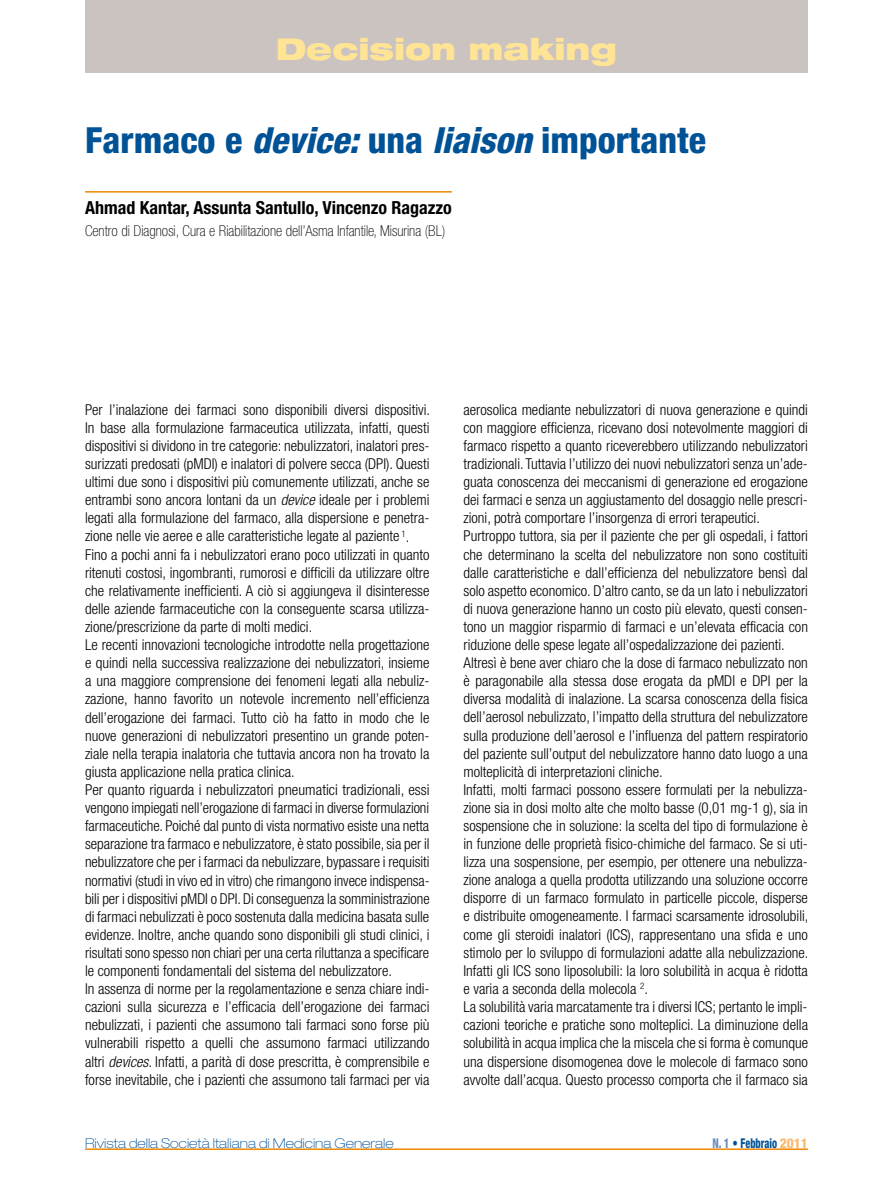
<style>
.page{position:relative;width:893px;height:1191px;background:#fff}
.page>*{position:absolute;margin:0;border:0;box-sizing:border-box;transform-origin:0 0}
.t1{font:800 condensed 36px "Helvetica Neue LT Std";color:#005296}
.t2{font:900 expanded 30px "Helvetica Neue LT Std";color:#ffe495}
.t3{font:700 condensed 18px "Helvetica Neue LT Std";color:#000}
.t4{font:300 condensed 15px/18.1px "Helvetica Neue LT Std";color:#000}
.t5{font:100 condensed 15px "Helvetica Neue LT Std";color:#000}
.t6{font:100 expanded 13.5px "Helvetica Neue LT Std";color:#005296}
.t7{font:800 condensed 13.5px "Helvetica Neue LT Std";color:#005296;scale:.8 1}
.s1{font-style:italic}
.s2{color:#678dbf}
.s3{color:#f9ba72}
</style>
<div class="page">
<hr style="left:85px;top:1148px;width:723px;height:2px;background:#f18700">
<div style="left:85px;top:0;width:723px;height:72px;background:#cac3c0"></div>
<hr style="left:85px;top:191px;width:367px;height:2px;background:#f18700">
<h2 class="t2" style="left:276px;top:29px;width:343px">Decision making</h2>
<h1 class="t1" style="left:85px;top:118px;width:622px">Farmaco e <span class="s1">device:</span> una <span class="s1">liaison</span> importante</h1>
<p class="t3" style="left:85px;top:196px;width:368px">Ahmad Kantar, Assunta Santullo, Vincenzo Ragazzo</p>
<p class="t5" style="left:85px;top:222px;width:362px">Centro di Diagnosi, Cura e Riabilitazione dell’Asma Infantile, Misurina (BL)</p>
<p class="t4" style="left:85px;top:400px;width:346px">Per l’inalazione dei farmaci sono disponibili diversi dispositivi.<br>In base alla formulazione farmaceutica utilizzata, infatti, questi dispositivi si dividono in tre categorie: nebulizzatori, inalatori pres&shy;surizzati predosati (pMDI) e inalatori di polvere secca (DPI). Questi ultimi due sono i dispositivi più comunemente utilizzati, anche se entrambi sono ancora lontani da un <span class="s1">device</span> ideale per i problemi legati alla formulazione del farmaco, alla dispersione e penetra&shy;zione nelle vie aeree e alle caratteristiche legate al paziente <sup>1</sup>.<br>Fino a pochi anni fa i nebulizzatori erano poco utilizzati in quanto ritenuti costosi, ingombranti, rumorosi e difficili da utilizzare oltre che relativamente inefficienti. A ciò si aggiungeva il disinteresse delle aziende farmaceutiche con la conseguente scarsa utilizza&shy;zione/prescrizione da parte di molti medici.<br>Le recenti innovazioni tecnologiche introdotte nella progettazione e quindi nella successiva realizzazione dei nebulizzatori, insieme a una maggiore comprensione dei fenomeni legati alla nebuliz&shy;zazione, hanno favorito un notevole incremento nell’efficienza dell’erogazione dei farmaci. Tutto ciò ha fatto in modo che le nuove generazioni di nebulizzatori presentino un grande poten&shy;ziale nella terapia inalatoria che tuttavia ancora non ha trovato la giusta applicazione nella pratica clinica.<br>Per quanto riguarda i nebulizzatori pneumatici tradizionali, essi vengono impiegati nell’erogazione di farmaci in diverse formulazioni farmaceutiche. Poiché dal punto di vista normativo esiste una netta separazione tra farmaco e nebulizzatore, è stato possibile, sia per il nebulizzatore che per i farmaci da nebulizzare, bypassare i requisiti normativi (studi in vivo ed in vitro) che rimangono invece indispensa&shy;bili per i dispositivi pMDI o DPI. Di conseguenza la somministrazione di farmaci nebulizzati è poco sostenuta dalla medicina basata sulle evidenze. Inoltre, anche quando sono disponibili gli studi clinici, i risultati sono spesso non chiari per una certa riluttanza a specificare le componenti fondamentali del sistema del nebulizzatore.<br>In assenza di norme per la regolamentazione e senza chiare indi&shy;cazioni sulla sicurezza e l’efficacia dell’erogazione dei farmaci nebulizzati, i pazienti che assumono tali farmaci sono forse più vulnerabili rispetto a quelli che assumono farmaci utilizzando altri <span class="s1">devices</span>. Infatti, a parità di dose prescritta, è comprensibile e forse inevitabile, che i pazienti che assumono tali farmaci per via</p>
<p class="t4" style="left:463px;top:400px;width:346px">aerosolica mediante nebulizzatori di nuova generazione e quindi con maggiore efficienza, ricevano dosi notevolmente maggiori di farmaco rispetto a quanto riceverebbero utilizzando nebulizzatori tradizionali. Tuttavia l’utilizzo dei nuovi nebulizzatori senza un’ade&shy;guata conoscenza dei meccanismi di generazione ed erogazione dei farmaci e senza un aggiustamento del dosaggio nelle prescri&shy;zioni, potrà comportare l’insorgenza di errori terapeutici.<br>Purtroppo tuttora, sia per il paziente che per gli ospedali, i fattori che determinano la scelta del nebulizzatore non sono costituiti dalle caratteristiche e dall’efficienza del nebulizzatore bensì dal solo aspetto economico. D’altro canto, se da un lato i nebulizzatori di nuova generazione hanno un costo più elevato, questi consen&shy;tono un maggior risparmio di farmaci e un’elevata efficacia con riduzione delle spese legate all’ospedalizzazione dei pazienti.<br>Altresì è bene aver chiaro che la dose di farmaco nebulizzato non è paragonabile alla stessa dose erogata da pMDI e DPI per la diversa modalità di inalazione. La scarsa conoscenza della fisica dell’aerosol nebulizzato, l’impatto della struttura del nebulizzatore sulla produzione dell’aerosol e l’influenza del pattern respiratorio del paziente sull’output del nebulizzatore hanno dato luogo a una molteplicità di interpretazioni cliniche.<br>Infatti, molti farmaci possono essere formulati per la nebulizza&shy;zione sia in dosi molto alte che molto basse (0,01 mg-1 g), sia in sospensione che in soluzione: la scelta del tipo di formulazione è in funzione delle proprietà fisico-chimiche del farmaco. Se si uti&shy;lizza una sospensione, per esempio, per ottenere una nebulizza&shy;zione analoga a quella prodotta utilizzando una soluzione occorre disporre di un farmaco formulato in particelle piccole, disperse e distribuite omogeneamente. I farmaci scarsamente idrosolubili, come gli steroidi inalatori (ICS), rappresentano una sfida e uno stimolo per lo sviluppo di formulazioni adatte alla nebulizzazione.<br>Infatti gli ICS sono liposolubili: la loro solubilità in acqua è ridotta e varia a seconda della molecola <sup>2</sup>.<br>La solubilità varia marcatamente tra i diversi ICS; pertanto le impli&shy;cazioni teoriche e pratiche sono molteplici. La diminuzione della solubilità in acqua implica che la miscela che si forma è comunque una dispersione disomogenea dove le molecole di farmaco sono avvolte dall’acqua. Questo processo comporta che il farmaco sia</p>
<p class="t6" style="left:85px;top:1135px;width:310px">Rivista della Società Italiana di Medicina Generale</p>
<p class="t7" style="left:712px;top:1135px;width:121px"><span class="s2">N. 1</span> • Febbraio <span class="s3">2011</span></p>
</div>
